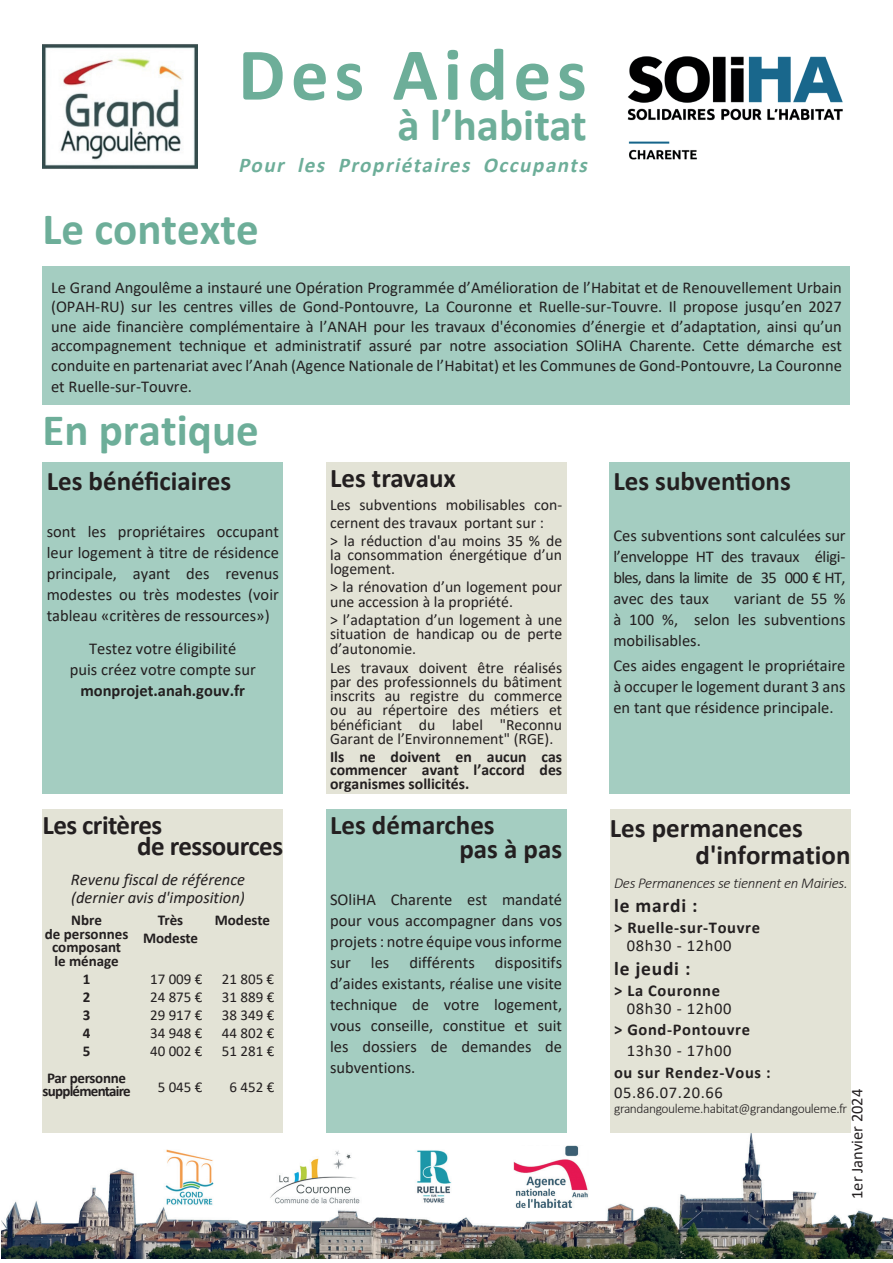
<style>
.page{position:relative;width:893px;height:1263px;background:#fff}
.page>*{position:absolute;margin:0;border:0;box-sizing:border-box;transform-origin:0 0}
.t1{font:700 75px "Calibri";letter-spacing:.075em;color:#6dae99}
.t2{font:700 45px "Calibri";color:#6dae99}
.t3{font:700 27px/24px "Calibri";color:#231f20}
.t4{font:700 27px/21px "Calibri";letter-spacing:-.02em;color:#231f20}
.t5{font:italic 700 21px "Calibri";color:#6dae99}
.t6{font:700 19.5px "Calibri";letter-spacing:.04em;color:#231f20}
.t7{font:16.5px/21px "Calibri";color:#231f20;text-align:justify}
.t8{font:700 16.5px "Calibri";letter-spacing:.04em;color:#231f20}
.t9{font:italic 16.5px/18px "Calibri";color:#231f20}
.t10{font:16.5px "Calibri";letter-spacing:.04em;color:#231f20}
.t11{font:700 16.5px "Calibri";color:#231f20}
.t12{font:15.75px/14.2px "Calibri";color:#231f20}
.t13{font:700 15.75px/13.5px "Calibri";color:#231f20;text-align:justify}
.t14{font:15px/18px "Calibri";color:#231f20;text-align:justify}
.t15{font:700 15px/18px "Calibri";letter-spacing:-.01em;color:#231f20;text-align:center}
.t16{font:italic 300 15px "Calibri";letter-spacing:-.02em;color:#231f20}
.t17{font:700 15px/13.5px "Calibri";letter-spacing:-.05em;color:#231f20;text-align:center}
.t18{font:300 13.5px "Calibri";letter-spacing:-.03em;color:#231f20}
</style>
<div class="page">
<img style="left:1px;top:1132px;width:892px;height:127px">
<img style="left:627px;top:56px;width:216px;height:104px">
<img style="left:43px;top:44px;width:155px;height:125px">
<div style="left:43px;top:266px;width:807px;height:139px;background:#a4cdc1"></div>
<div style="left:43px;top:462px;width:240px;height:332px;background:#a4cdc1"></div>
<div style="left:43px;top:809px;width:240px;height:324px;background:#e3e3d6"></div>
<div style="left:326px;top:462px;width:240px;height:332px;background:#e3e3d6"></div>
<div style="left:326px;top:809px;width:240px;height:324px;background:#a4cdc1"></div>
<div style="left:609px;top:462px;width:241px;height:332px;background:#a4cdc1"></div>
<div style="left:610px;top:809px;width:240px;height:324px;background:#e3e3d6"></div>
<img style="left:139px;top:1149px;width:99px;height:56px">
<img style="left:514px;top:1145px;width:75px;height:64px">
<img style="left:262px;top:1149px;width:113px;height:56px">
<img style="left:401px;top:1149px;width:72px;height:56px">
<h1 class="t1" style="left:238px;top:22px;width:350px">Des Aides</h1>
<h2 class="t2" style="left:398px;top:93px;width:191px">à l’habitat</h2>
<p class="t5" style="left:238px;top:150px;width:356px">Pour les Propriétaires Occupants</p>
<h2 class="t2" style="left:43px;top:197px;width:218px">Le contexte</h2>
<p class="t7" style="left:51px;top:277px;width:792px;line-height:19.5px">Le Grand Angoulême a instauré une Opération Programmée d’Amélioration de l’Habitat et de Renouvellement Urbain (OPAH-RU) sur les centres villes de Gond-Pontouvre, La Couronne et Ruelle-sur-Touvre. Il propose jusqu’en 2027 une aide financière complémentaire à l’ANAH pour les travaux d'économies d’énergie et d’adaptation, ainsi qu’un accompagnement technique et administratif assuré par notre association SOliHA Charente. Cette démarche est conduite en partenariat avec l’Anah (Agence Nationale de l’Habitat) et les Communes de Gond-Pontouvre, La Couronne</p>
<p class="t7" style="left:51px;top:375px;width:143px">et Ruelle-sur-Touvre.</p>
<h2 class="t2" style="left:43px;top:398px;width:218px">En pratique</h2>
<h3 class="t3" style="left:47px;top:469px;width:186px">Les bénéficiaires</h3>
<p class="t7" style="left:47px;top:521px;width:234px">sont les propriétaires occupant leur logement à titre de résidence principale, ayant des revenus modestes ou très modestes (voir tableau «critères de ressources»)</p>
<p class="t7" style="left:70px;top:638px;width:187px;text-align:center">Testez votre éligibilité<br>puis créez votre compte sur</p>
<p class="t11" style="left:80px;top:679px;width:166px">monprojet.anah.gouv.fr</p>
<h3 class="t4" style="left:137px;top:814px;width:147px;text-indent:-95px">Les critères<br>de ressources</h3>
<p class="t9" style="left:71px;top:870px;width:176px">Revenu fiscal de référence (dernier avis d'imposition)</p>
<p class="t15" style="left:45px;top:913px;width:85px;line-height:13.5px">Nbre<br>de personnes composant le ménage</p>
<p class="t15" style="left:83px;top:969px;width:9px;text-align:justify">1<br>2<br>3<br>4<br>5</p>
<p class="t17" style="left:43px;top:1071px;width:90px">Par personne supplémentaire</p>
<p class="t15" style="left:143px;top:911px;width:57px">Très<br>Modeste</p>
<p class="t14" style="left:150px;top:969px;width:54px">17 009 € 24 875 € 29 917 € 34 948 € 40 002 €</p>
<p class="t14" style="left:158px;top:1077px;width:46px">5 045 €</p>
<p class="t15" style="left:215px;top:911px;width:57px">Modeste</p>
<p class="t14" style="left:222px;top:969px;width:54px">21 805 € 31 889 € 38 349 € 44 802 € 51 281 €</p>
<p class="t14" style="left:229px;top:1077px;width:46px">6 452 €</p>
<h3 class="t3" style="left:330px;top:466px;width:127px">Les travaux</h3>
<p class="t12" style="left:330px;top:495px;width:234px;line-height:18px">Les subventions mobilisables con&shy;cernent des travaux portant sur :<br>&gt; la réduction d'au moins 35 % de</p>
<p class="t12" style="left:330px;top:547px;width:234px">la consommation énergétique d’un logement.</p>
<p class="t12" style="left:330px;top:579px;width:234px;line-height:15px">&gt; la rénovation d’un logement pour une accession à la propriété.</p>
<p class="t12" style="left:330px;top:612px;width:234px;text-align:justify">&gt; l’adaptation d’un logement à une situation de handicap ou de perte d’autonomie.</p>
<p class="t12" style="left:330px;top:660px;width:234px;text-align:justify">Les travaux doivent être réalisés par des professionnels du bâtiment inscrits au registre du commerce ou au répertoire des métiers et bénéficiant du label "Reconnu Garant de l’Environnement" (RGE).</p>
<p class="t13" style="left:330px;top:749px;width:234px">Ils ne doivent en aucun cas commencer avant l’accord des organismes sollicités.</p>
<h3 class="t3" style="left:459px;top:813px;width:104px;text-indent:-129px">Les démarches<br>pas à pas</h3>
<p class="t7" style="left:330px;top:888px;width:234px">SOliHA Charente est mandaté pour vous accompagner dans vos projets : notre équipe vous informe sur les différents dispositifs d’aides existants, réalise une visite technique de votre logement, vous conseille, constitue et suit les dossiers de demandes de subventions.</p>
<h3 class="t3" style="left:613px;top:469px;width:179px">Les subventions</h3>
<p class="t7" style="left:613px;top:524px;width:234px">Ces subventions sont calculées sur l’enveloppe HT des travaux éligi&shy;bles, dans la limite de 35 000 € HT, avec des taux</p>
<p class="t7" style="left:613px;top:587px;width:234px;text-indent:121px">variant de 55 % à 100 %, selon les subventions mobilisables.</p>
<p class="t7" style="left:613px;top:655px;width:234px">Ces aides engagent le propriétaire à occuper le logement durant 3 ans en tant que résidence principale.</p>
<h3 class="t3" style="left:696px;top:814px;width:156px;line-height:27px;text-indent:-86px">Les permanences d'information</h3>
<p class="t16" style="left:614px;top:873px;width:235px">Des Permanences se tiennent en Mairies.</p>
<p class="t6" style="left:614px;top:891px;width:85px">le mardi :</p>
<p class="t8" style="left:614px;top:915px;width:147px">&gt; Ruelle-sur-Touvre</p>
<p class="t10" style="left:627px;top:934px;width:106px">08h30 - 12h00</p>
<p class="t6" style="left:614px;top:954px;width:78px">le jeudi :</p>
<p class="t8" style="left:614px;top:978px;width:107px">&gt; La Couronne</p>
<p class="t10" style="left:627px;top:997px;width:106px">08h30 - 12h00</p>
<p class="t8" style="left:614px;top:1017px;width:137px">&gt; Gond-Pontouvre</p>
<p class="t10" style="left:627px;top:1039px;width:106px">13h30 - 17h00</p>
<p class="t8" style="left:614px;top:1061px;width:158px">ou sur Rendez-Vous :</p>
<p class="t7" style="left:614px;top:1081px;width:110px">05.86.07.20.66</p>
<p class="t18" style="left:614px;top:1100px;width:235px">grandangouleme.habitat@grandangouleme.fr</p>
<p class="t7" style="left:846px;top:1199px;width:112px;rotate:-90deg">1er Janvier 2024</p>
</div>
